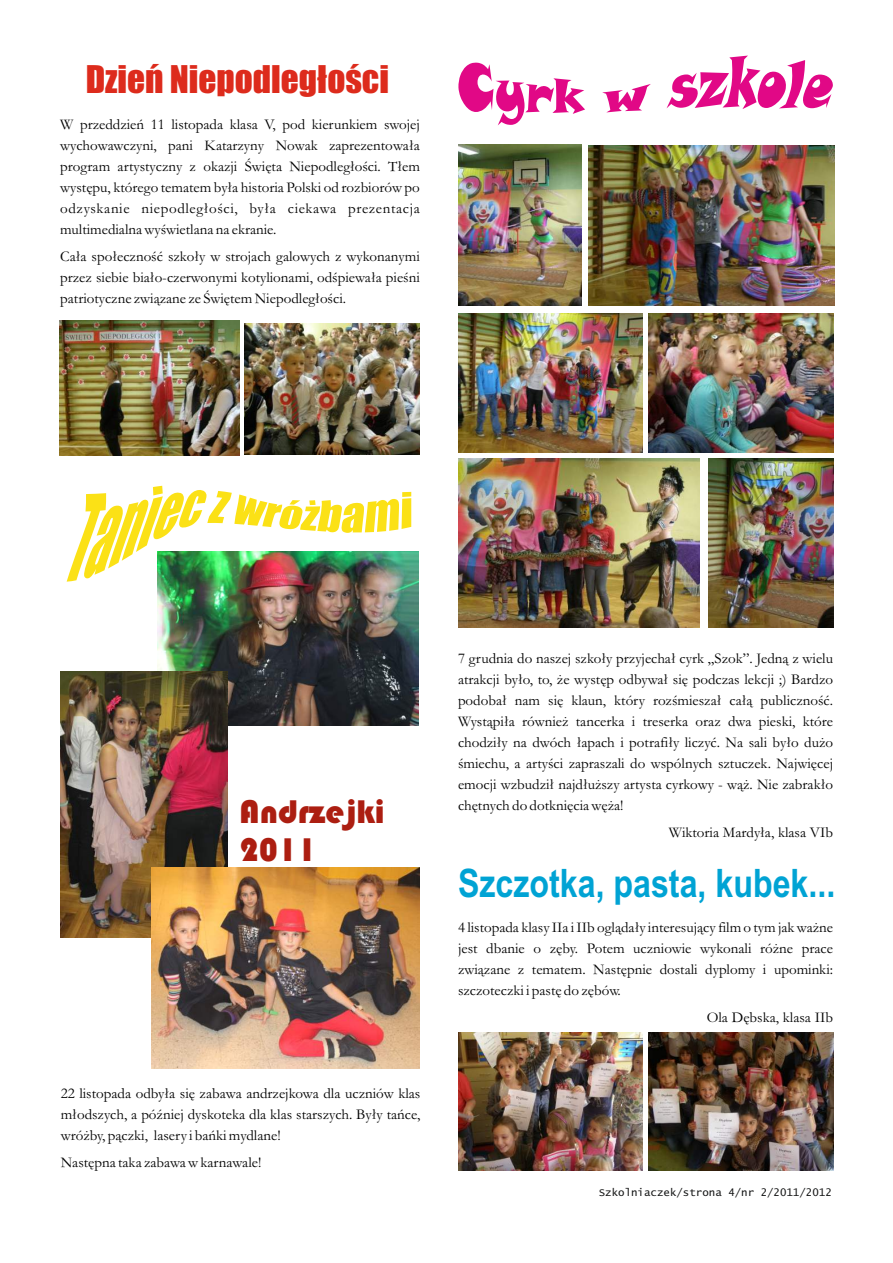
<style>
.page{position:relative;width:893px;height:1263px;background:#fff}
.page>*{position:absolute;margin:0;border:0;box-sizing:border-box;transform-origin:0 0}
.t1{font:700 39.3px "Arial Narrow";color:#00a3d4}
.t2{font:35.25px "Impact";color:#dd2b1c}
.t3{font:34.05px/38.5px "Bauhaus 93";color:#ac1e11}
.t4{font:15px/21px "Garamond";color:#000;text-align:justify}
.t5{font:10.5px "Lucida Console";color:#151616}
</style>
<div class="page">
<svg style="left:67px;top:486px;width:344px;height:96px"></svg>
<img style="left:157px;top:551px;width:262px;height:175px">
<img style="left:61px;top:672px;width:167px;height:265px">
<img style="left:151px;top:867px;width:269px;height:202px">
<img style="left:244px;top:324px;width:175px;height:131px">
<img style="left:60px;top:320px;width:179px;height:135px">
<svg style="left:458px;top:56px;width:375px;height:69px"></svg>
<img style="left:458px;top:145px;width:123px;height:161px">
<img style="left:588px;top:145px;width:246px;height:161px">
<img style="left:458px;top:313px;width:185px;height:139px">
<img style="left:648px;top:313px;width:185px;height:139px">
<img style="left:708px;top:458px;width:125px;height:170px">
<img style="left:458px;top:458px;width:242px;height:170px">
<img style="left:649px;top:1032px;width:184px;height:138px">
<img style="left:458px;top:1032px;width:184px;height:138px">
<h2 class="t2" style="left:86px;top:65px;width:305px">Dzień Niepodległości</h2>
<p class="t4" style="left:60px;top:116px;width:361px">W przeddzień 11 listopada klasa V, pod kierunkiem swojej wychowawczyni, pani Katarzyny Nowak zaprezentowała program artystyczny z okazji Święta Niepodległości. Tłem występu, którego tematem była historia Polski od rozbiorów po odzyskanie niepodległości, była ciekawa prezentacja multimedialna wyświetlana na ekranie.</p>
<p class="t4" style="left:60px;top:248px;width:361px">Cała społeczność szkoły w strojach galowych z wykonanymi przez siebie biało-czerwonymi kotylionami, odśpiewała pieśni patriotyczne związane ze Świętem Niepodległości.</p>
<h3 class="t3" style="left:240px;top:792px;width:147px">Andrzejki<br>2011</h3>
<p class="t4" style="left:61px;top:1084px;width:361px">22 listopada odbyła się zabawa andrzejkowa dla uczniów klas młodszych, a później dyskoteka dla klas starszych. Były tańce, wróżby, pączki, lasery i bańki mydlane!</p>
<p class="t4" style="left:61px;top:1154px;width:202px">Następna taka zabawa w karnawale!</p>
<p class="t4" style="left:458px;top:649px;width:377px">7 grudnia do naszej szkoły przyjechał cyrk „Szok”. Jedną z wielu atrakcji było, to, że występ odbywał się podczas lekcji ;) Bardzo podobał nam się klaun, który rozśmieszał całą publiczność.<br>Wystąpiła również tancerka i treserka oraz dwa pieski, które chodziły na dwóch łapach i potrafiły liczyć. Na sali było dużo śmiechu, a artyści zapraszali do wspólnych sztuczek. Najwięcej emocji wzbudził najdłuższy artysta cyrkowy - wąż. Nie zabrakło chętnych do dotknięcia węża!</p>
<p class="t4" style="left:669px;top:824px;width:166px">Wiktoria Mardyła, klasa VIb</p>
<h1 class="t1" style="left:458px;top:868px;width:379px">Szczotka, pasta, kubek...</h1>
<p class="t4" style="left:458px;top:918px;width:377px">4 listopada klasy IIa i IIb oglądały interesujący film o tym jak ważne jest dbanie o zęby. Potem uczniowie wykonali różne prace związane z tematem. Następnie dostali dyplomy i upominki: szczoteczki i pastę do zębów.</p>
<p class="t4" style="left:707px;top:1009px;width:128px">Ola Dębska, klasa IIb</p>
<p class="t5" style="left:599px;top:1188px;width:235px">Szkolniaczek/strona 4/nr 2/2011/2012</p>
</div>
